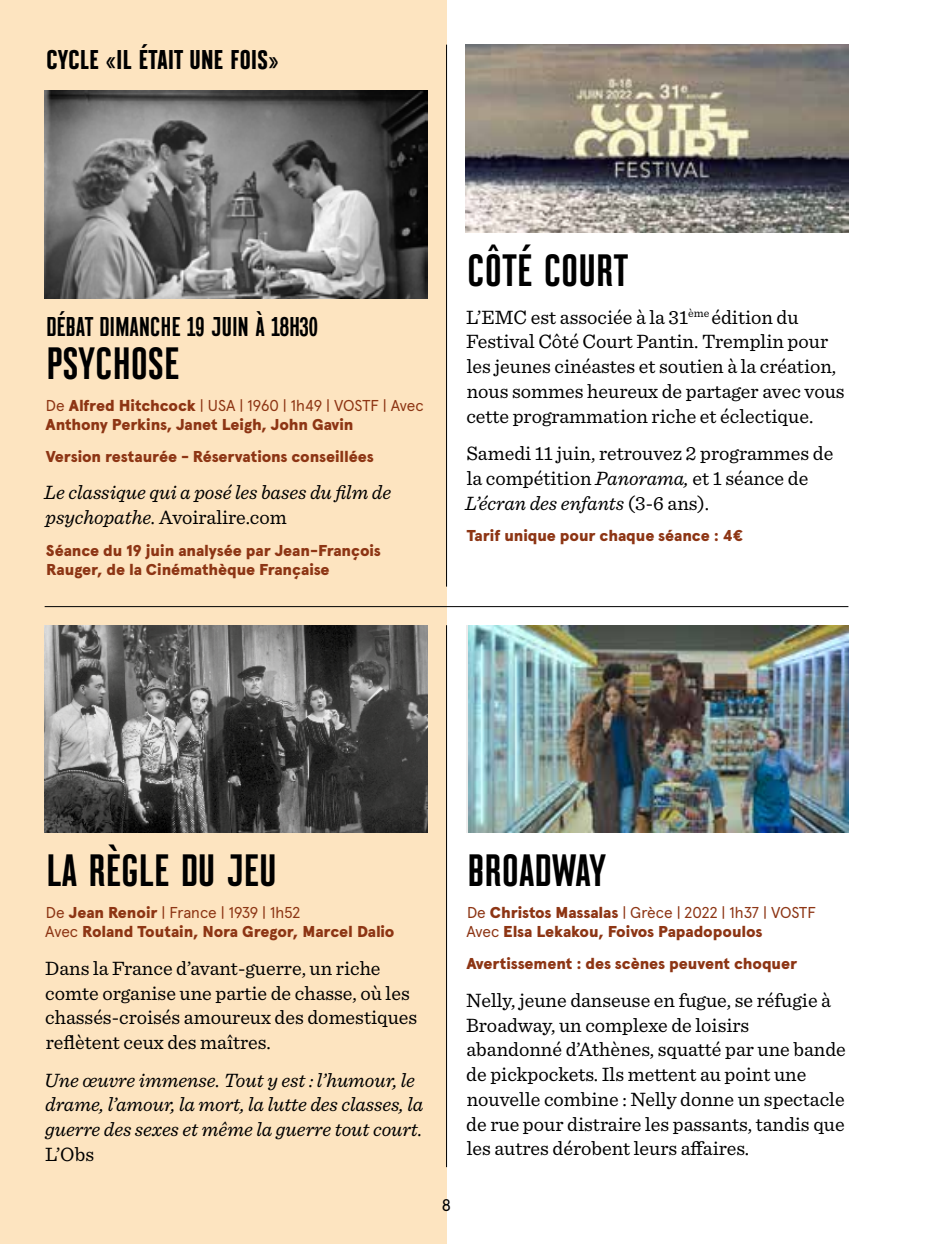
<style>
.page{position:relative;width:925px;height:1244px;background:#fff}
.page>*{position:absolute;margin:0;border:0;box-sizing:border-box;transform-origin:0 0}
.t1{font:condensed 45px "Montefiore";letter-spacing:.015em;color:#000}
.t2{font:condensed 27px "Montefiore";letter-spacing:.015em;color:#000}
.t3{font:700 condensed 27px "Montefiore";letter-spacing:.015em;color:#000}
.t4{font:20.25px/24.8px "Sentinel";color:#000}
.t5{font:italic 20.25px/24.8px "Sentinel";color:#000}
.t6{font:16.88px "Apercu";color:#000}
.t7{font:900 15.75px/19.1px "Apercu Pro";letter-spacing:-.005em;color:#8d3514}
.s1{font-weight:400}
.s2{font-style:normal}
.s3{font-style:italic}
</style>
<div class="page">
<div style="left:0;top:0;width:446px;height:1244px;background:#fde4c0"></div>
<hr style="left:446px;top:45px;width:1px;height:541px;background:#000">
<img style="left:45px;top:91px;width:382px;height:207px">
<hr style="left:45px;top:606px;width:803px;height:1px;background:#000">
<hr style="left:446px;top:625px;width:1px;height:542px;background:#000">
<img style="left:45px;top:625px;width:382px;height:207px">
<img style="left:468px;top:625px;width:380px;height:208px">
<img style="left:466px;top:45px;width:382px;height:188px">
<h2 class="t3" style="left:47px;top:44px;width:233px">CYCLE «IL ÉTAIT UNE FOIS»</h2>
<h2 class="t2" style="left:46px;top:310px;width:273px">DÉBAT DIMANCHE 19 JUIN À 18H30</h2>
<h1 class="t1" style="left:47px;top:337px;width:134px">PSYCHOSE</h1>
<p class="t7" style="left:45px;top:395px;width:380px"><span class="s1">De</span> Alfred Hitchcock <span class="s1">| USA | 1960 | 1h49 | VOSTF | Avec<br></span>Anthony Perkins, Janet Leigh, John Gavin</p>
<p class="t7" style="left:46px;top:446px;width:329px">Version restaurée - Réservations conseillées</p>
<p class="t5" style="left:44px;top:479px;width:348px">Le classique qui a posé les bases du film de psychopathe. <span class="s2">Avoiralire.com</span></p>
<p class="t7" style="left:46px;top:540px;width:336px">Séance du 19 juin analysée par Jean-François<br>Rauger, de la Cinémathèque Française</p>
<h1 class="t1" style="left:467px;top:244px;width:162px">CÔTÉ COURT</h1>
<p class="t4" style="left:466px;top:303px;width:380px">L’EMC est associée à la 31<sup>ème</sup> édition du Festival Côté Court Pantin. Tremplin pour les jeunes cinéastes et soutien à la création, nous sommes heureux de partager avec vous cette programmation riche et éclectique.</p>
<p class="t4" style="left:465px;top:440px;width:369px">Samedi 11 juin, retrouvez 2 programmes de la compétition <span class="s3">Panorama,</span> et 1 séance de<br><span class="s3">L’écran des enfants</span> (3-6 ans).</p>
<p class="t7" style="left:467px;top:525px;width:278px">Tarif unique pour chaque séance : 4€</p>
<h1 class="t1" style="left:47px;top:844px;width:231px">LA RÈGLE DU JEU</h1>
<p class="t7" style="left:45px;top:902px;width:351px"><span class="s1">De</span> Jean Renoir <span class="s1">| France | 1939 | 1h52<br>Avec</span> Roland Toutain, Nora Gregor, Marcel Dalio</p>
<p class="t4" style="left:45px;top:954px;width:374px">Dans la France d’avant-guerre, un riche comte organise une partie de chasse, où les chassés-croisés amoureux des domestiques reflètent ceux des maîtres.</p>
<p class="t5" style="left:44px;top:1066px;width:381px">Une œuvre immense. Tout y est : l’humour, le drame, l’amour, la mort, la lutte des classes, la guerre des sexes et même la guerre tout court.</p>
<p class="t4" style="left:45px;top:1140px;width:50px">L’Obs</p>
<h1 class="t1" style="left:468px;top:844px;width:139px">BROADWAY</h1>
<p class="t7" style="left:466px;top:902px;width:351px"><span class="s1">De</span> Christos Massalas <span class="s1">| Grèce | 2022 | 1h37 | VOSTF<br>Avec</span> Elsa Lekakou, Foivos Papadopoulos</p>
<p class="t7" style="left:466px;top:953px;width:332px">Avertissement : des scènes peuvent choquer</p>
<p class="t4" style="left:466px;top:986px;width:381px">Nelly, jeune danseuse en fugue, se réfugie à Broadway, un complexe de loisirs abandonné d’Athènes, squatté par une bande de pickpockets. Ils mettent au point une nouvelle combine : Nelly donne un spectacle de rue pour distraire les passants, tandis que les autres dérobent leurs affaires.</p>
<p class="t6" style="left:442px;top:1195px;width:11px">8</p>
</div>
